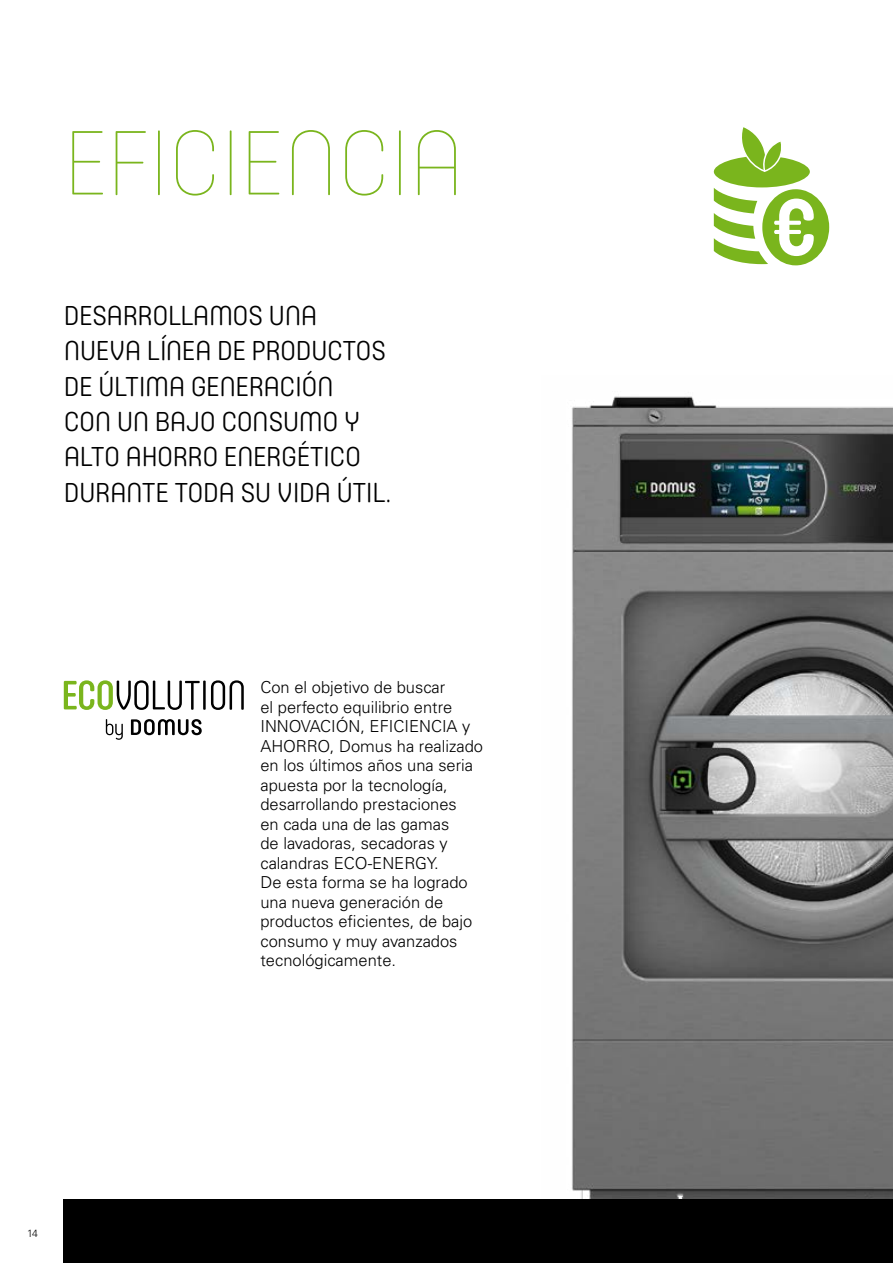
<style>
.page{position:relative;width:893px;height:1263px;background:#fff}
.page>*{position:absolute;margin:0;border:0;box-sizing:border-box;transform-origin:0 0}
.t1{font:100 90px "Core Mellow";letter-spacing:-.01em;color:#7ab51d}
.t2{font:300 27px/35.4px "Core Mellow";letter-spacing:-.02em;color:#000}
.t3{font:300 16.5px/19.5px "Univers LT Std";color:#000}
.t4{font:300 10.5px "Univers LT Std";color:#000}
</style>
<div class="page">
<img style="left:572px;top:396px;width:321px;height:803px">
<svg style="left:64px;top:680px;width:136px;height:30px"></svg>
<hr style="left:203px;top:680px;width:3px;height:30px;background:#000">
<svg style="left:211px;top:680px;width:33px;height:30px"></svg>
<svg style="left:106px;top:719px;width:17px;height:21px"></svg>
<svg style="left:131px;top:719px;width:71px;height:16px"></svg>
<div style="left:64px;top:1199px;width:829px;height:64px;background:#000"></div>
<div style="left:714px;top:156px;width:96px;height:31px;background:#7ab51d;border-radius:50%"></div>
<svg style="left:740px;top:127px;width:43px;height:45px"></svg>
<svg style="left:714px;top:188px;width:115px;height:77px"></svg>
<h1 class="t1" style="left:64px;top:95px;width:402px">EFICIENCIA</h1>
<h2 class="t2" style="left:64px;top:296px;width:330px">DESARROLLAMOS UNA<br>NUEVA LÍNEA DE PRODUCTOS<br>DE ÚLTIMA GENERACIÓN<br>CON UN BAJO CONSUMO Y<br>ALTO AHORRO ENERGÉTICO<br>DURANTE TODA SU VIDA ÚTIL.</h2>
<p class="t3" style="left:260px;top:677px;width:224px">Con el objetivo de buscar<br>el perfecto equilibrio entre<br>INNOVACIÓN, EFICIENCIA y<br>AHORRO, Domus ha realizado en los últimos años una seria apuesta por la tecnología, desarrollando prestaciones<br>en cada una de las gamas<br>de lavadoras, secadoras y calandras ECO-ENERGY.<br>De esta forma se ha logrado una nueva generación de productos eficientes, de bajo consumo y muy avanzados tecnológicamente.</p>
<p class="t4" style="left:27px;top:1227px;width:12px">14</p>
</div>
